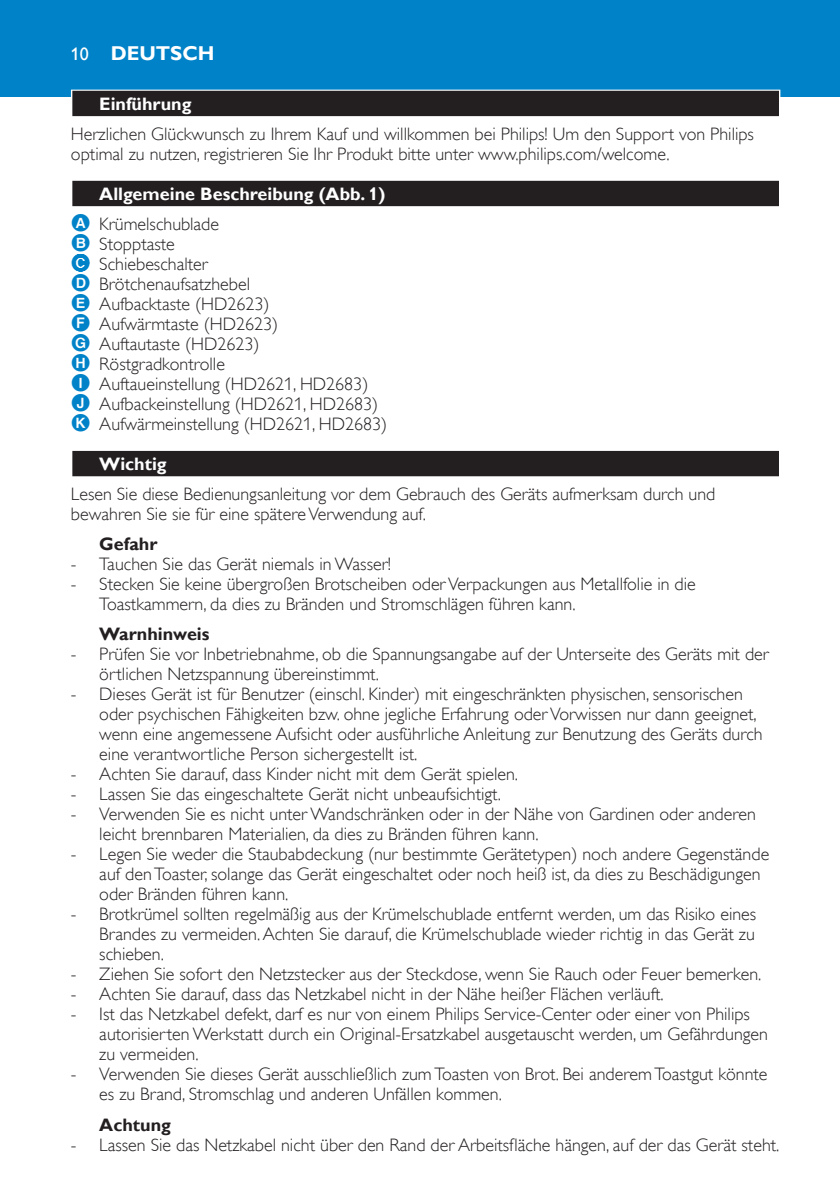
<style>
.page{position:relative;width:840px;height:1191px;background:#fff}
.page>*{position:absolute;margin:0;border:0;box-sizing:border-box;transform-origin:0 0}
.t1{font:700 20px "Gill Sans Alt One WGL";color:#fff}
.t2{font:18px/20px "Gill Sans Alt One WGL Light";color:#231f20}
.t3{font:700 18px "Gill Sans Alt One WGL";color:#fff}
.t4{font:700 18px "Gill Sans Alt One WGL";color:#231f20}
.t5{font:18px "Gill Sans Alt One WGL";color:#fff}
.s1{font-family:"Bolletjesfonta Plain";font-size:19px;color:#0082c8}
</style>
<div class="page">
<div style="left:0;top:0;width:839px;height:96px;background:#0082c8"></div>
<div style="left:71px;top:90px;width:709px;height:28px;background:#e4e3e3"></div>
<div style="left:72px;top:91px;width:706px;height:25px;background:#231f20"></div>
<div style="left:71px;top:180px;width:709px;height:28px;background:#dbdadb"></div>
<div style="left:72px;top:181px;width:706px;height:25px;background:#231f20"></div>
<div style="left:71px;top:450px;width:709px;height:28px;background:#c1c0c0"></div>
<div style="left:72px;top:451px;width:706px;height:25px;background:#231f20"></div>
<p class="t5" style="left:71px;top:42px;width:19px">10</p>
<p class="t1" style="left:111px;top:40px;width:100px">Deutsch</p>
<p class="t3" style="left:99px;top:92px;width:94px">Einführung</p>
<p class="t2" style="left:71px;top:124px;width:684px">Herzlichen Glückwunsch zu Ihrem Kauf und willkommen bei Philips! Um den Support von Philips optimal zu nutzen, registrieren Sie Ihr Produkt bitte unter www.philips.com/welcome.</p>
<p class="t3" style="left:99px;top:182px;width:287px">Allgemeine Beschreibung (Abb. 1)</p>
<p class="t2" style="left:71px;top:214px;width:317px"><span class="s1">A</span> Krümelschublade<br><span class="s1">B</span> Stopptaste<br><span class="s1">C</span> Schiebeschalter<br><span class="s1">D</span> Brötchenaufsatzhebel<br><span class="s1">E</span> Aufbacktaste (HD2623)<br><span class="s1">F</span> Aufwärmtaste (HD2623)<br><span class="s1">G</span> Auftautaste (HD2623)<br><span class="s1">H</span> Röstgradkontrolle<br><span class="s1">I</span> Auftaueinstellung (HD2621, HD2683)<br><span class="s1">J</span> Aufbackeinstellung (HD2621, HD2683)<br><span class="s1">K</span> Aufwärmeinstellung (HD2621, HD2683)</p>
<p class="t3" style="left:99px;top:452px;width:69px">Wichtig</p>
<p class="t2" style="left:71px;top:484px;width:645px">Lesen Sie diese Bedienungsanleitung vor dem Gebrauch des Geräts aufmerksam durch und bewahren Sie sie für eine spätere Verwendung auf.</p>
<p class="t4" style="left:99px;top:532px;width:60px">Gefahr</p>
<p class="t2" style="left:99px;top:554px;width:597px">Tauchen Sie das Gerät niemals in Wasser!<br>Stecken Sie keine übergroßen Brotscheiben oder Verpackungen aus Metallfolie in die<br>Toastkammern, da dies zu Bränden und Stromschlägen führen kann.</p>
<p class="t4" style="left:99px;top:622px;width:112px">Warnhinweis</p>
<p class="t2" style="left:99px;top:644px;width:671px">Prüfen Sie vor Inbetriebnahme, ob die Spannungsangabe auf der Unterseite des Geräts mit der örtlichen Netzspannung übereinstimmt.<br>Dieses Gerät ist für Benutzer (einschl. Kinder) mit eingeschränkten physischen, sensorischen oder psychischen Fähigkeiten bzw. ohne jegliche Erfahrung oder Vorwissen nur dann geeignet, wenn eine angemessene Aufsicht oder ausführliche Anleitung zur Benutzung des Geräts durch eine verantwortliche Person sichergestellt ist.<br>Achten Sie darauf, dass Kinder nicht mit dem Gerät spielen.<br>Lassen Sie das eingeschaltete Gerät nicht unbeaufsichtigt.<br>Verwenden Sie es nicht unter Wandschränken oder in der Nähe von Gardinen oder anderen leicht brennbaren Materialien, da dies zu Bränden führen kann.<br>Legen Sie weder die Staubabdeckung (nur bestimmte Gerätetypen) noch andere Gegenstände auf den Toaster, solange das Gerät eingeschaltet oder noch heiß ist, da dies zu Beschädigungen oder Bränden führen kann.<br>Brotkrümel sollten regelmäßig aus der Krümelschublade entfernt werden, um das Risiko eines Brandes zu vermeiden. Achten Sie darauf, die Krümelschublade wieder richtig in das Gerät zu schieben.<br>Ziehen Sie sofort den Netzstecker aus der Steckdose, wenn Sie Rauch oder Feuer bemerken.<br>Achten Sie darauf, dass das Netzkabel nicht in der Nähe heißer Flächen verläuft.<br>Ist das Netzkabel defekt, darf es nur von einem Philips Service-Center oder einer von Philips autorisierten Werkstatt durch ein Original-Ersatzkabel ausgetauscht werden, um Gefährdungen zu vermeiden.<br>Verwenden Sie dieses Gerät ausschließlich zum Toasten von Brot. Bei anderem Toastgut könnte es zu Brand, Stromschlag und anderen Unfällen kommen.</p>
<p class="t4" style="left:99px;top:1112px;width:73px">Achtung</p>
<p class="t2" style="left:99px;top:1134px;width:681px">Lassen Sie das Netzkabel nicht über den Rand der Arbeitsfläche hängen, auf der das Gerät steht.</p>
<p class="t2" style="left:71px;top:554px;width:7px">- -</p>
<p class="t2" style="left:71px;top:644px;width:7px">-</p>
<p class="t2" style="left:71px;top:684px;width:7px">-</p>
<p class="t2" style="left:71px;top:764px;width:7px;text-align:justify">- - -</p>
<p class="t2" style="left:71px;top:844px;width:7px">-</p>
<p class="t2" style="left:71px;top:904px;width:7px">-</p>
<p class="t2" style="left:71px;top:964px;width:7px;text-align:justify">- - -</p>
<p class="t2" style="left:71px;top:1064px;width:7px">-</p>
<p class="t2" style="left:71px;top:1134px;width:7px">-</p>
</div>
